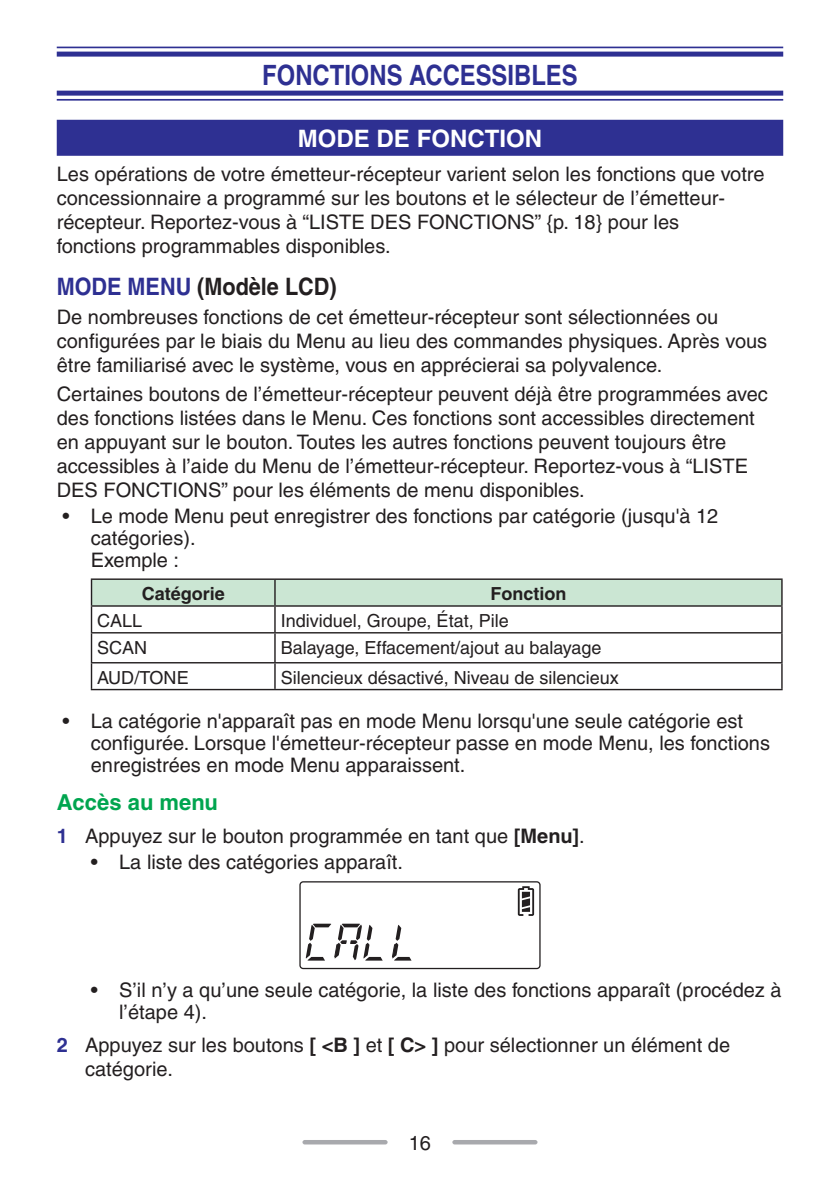
<style>
.page{position:relative;width:840px;height:1191px;background:#fff}
.page>*{position:absolute;margin:0;border:0;box-sizing:border-box;transform-origin:0 0}
.t1{font:700 28px "Helvetica";color:#2e3092;scale:.85 1}
.t2{font:700 24px "Helvetica";color:#231f20;scale:.9 1}
.t3{font:700 24px "Helvetica";color:#fff}
.t4{font:700 22px "Helvetica";color:#00a54f}
.t5{font:20px/24px "Helvetica";color:#231f20}
.t6{font:18px "Helvetica";color:#231f20}
.t7{font:700 18px "Helvetica";color:#231f20}
.s1{color:#2e3092}
.s2{font-weight:700;color:#2e3092}
.s3{font-weight:700}
</style>
<div class="page">
<hr style="left:452px;top:1140px;width:85px;height:4px;background:#a8a9ad;border-radius:2px">
<hr style="left:302px;top:1140px;width:85px;height:4px;background:#a8a9ad;border-radius:2px">
<hr style="left:57px;top:47px;width:725px;height:1px;background:#2e3092">
<div style="left:57px;top:52px;width:725px;height:5px;background:#2e3092"></div>
<div style="left:57px;top:91px;width:725px;height:5px;background:#2e3092"></div>
<hr style="left:57px;top:99px;width:725px;height:2px;background:#2e3092">
<div style="left:57px;top:120px;width:725px;height:36px;background:#2e3092"></div>
<hr style="left:91px;top:578px;width:184px;height:2px;background:#231f20">
<hr style="left:275px;top:578px;width:507px;height:2px;background:#231f20">
<hr style="left:780px;top:580px;width:2px;height:25px;background:#231f20">
<hr style="left:275px;top:605px;width:507px;height:1px;background:#231f20">
<hr style="left:780px;top:606px;width:2px;height:26px;background:#231f20">
<hr style="left:275px;top:632px;width:507px;height:1px;background:#231f20">
<hr style="left:780px;top:633px;width:2px;height:29px;background:#231f20">
<hr style="left:275px;top:662px;width:507px;height:1px;background:#231f20">
<svg style="left:91px;top:579px;width:690px;height:110px"></svg>
<hr style="left:780px;top:663px;width:2px;height:26px;background:#231f20">
<hr style="left:91px;top:689px;width:184px;height:1px;background:#231f20">
<hr style="left:275px;top:689px;width:507px;height:1px;background:#231f20">
<div style="left:299px;top:881px;width:241px;height:88px;border:1px solid #231f20;border-radius:3px"></div>
<svg style="left:517px;top:886px;width:17px;height:30px"></svg>
<svg style="left:305px;top:923px;width:77px;height:37px"></svg>
<svg style="left:392px;top:924px;width:19px;height:36px"></svg>
<h1 class="t1" style="left:262px;top:58px;width:372px">FONCTIONS ACCESSIBLES</h1>
<p class="t3" style="left:298px;top:124px;width:246px">MODE DE FONCTION</p>
<p class="t5" style="left:57px;top:162px;width:709px">Les opérations de votre émetteur-récepteur varient selon les fonctions que votre concessionnaire a programmé sur les boutons et le sélecteur de l’émetteur&shy;récepteur. Reportez-vous à “LISTE DES FONCTIONS” {p. 18} pour les<br>fonctions programmables disponibles.</p>
<p class="t2" style="left:57px;top:272px;width:312px"><span class="s1">MODE MENU</span> (Modèle LCD)</p>
<p class="t5" style="left:57px;top:305px;width:711px">De nombreuses fonctions de cet émetteur-récepteur sont sélectionnées ou configurées par le biais du Menu au lieu des commandes physiques. Après vous être familiarisé avec le système, vous en apprécierai sa polyvalence.</p>
<p class="t5" style="left:57px;top:381px;width:712px">Certaines boutons de l’émetteur-récepteur peuvent déjà être programmées avec des fonctions listées dans le Menu. Ces fonctions sont accessibles directement en appuyant sur le bouton. Toutes les autres fonctions peuvent toujours être accessibles à l’aide du Menu de l’émetteur-récepteur. Reportez-vous à “LISTE DES FONCTIONS” pour les éléments de menu disponibles.</p>
<p class="t5" style="left:91px;top:505px;width:628px;line-height:22px;text-indent:-28px">• Le mode Menu peut enregistrer des fonctions par catégorie (jusqu'à 12 catégories).<br>Exemple :</p>
<p class="t7" style="left:142px;top:583px;width:85px">Catégorie</p>
<p class="t7" style="left:490px;top:583px;width:77px">Fonction</p>
<p class="t6" style="left:97px;top:610px;width:47px">CALL</p>
<p class="t6" style="left:280px;top:610px;width:229px">Individuel, Groupe, État, Pile</p>
<p class="t6" style="left:97px;top:637px;width:52px">SCAN</p>
<p class="t6" style="left:280px;top:637px;width:322px">Balayage, Effacement/ajout au balayage</p>
<p class="t6" style="left:97px;top:667px;width:93px">AUD/TONE</p>
<p class="t6" style="left:280px;top:667px;width:339px">Silencieux désactivé, Niveau de silencieux</p>
<p class="t5" style="left:91px;top:710px;width:680px;line-height:22px;text-indent:-28px">• La catégorie n'apparaît pas en mode Menu lorsqu'une seule catégorie est configurée. Lorsque l'émetteur-récepteur passe en mode Menu, les fonctions enregistrées en mode Menu apparaissent.</p>
<p class="t4" style="left:57px;top:789px;width:163px">Accès au menu</p>
<p class="t5" style="left:57px;top:824px;width:529px"><span class="s2">1</span> Appuyez sur le bouton programmée en tant que <span class="s3">[Menu]</span>.</p>
<p class="t5" style="left:91px;top:850px;width:313px">• La liste des catégories apparaît.</p>
<p class="t5" style="left:119px;top:979px;width:663px;line-height:22px;text-indent:-28px">• S’il n’y a qu’une seule catégorie, la liste des fonctions apparaît (procédez à l’étape 4).</p>
<p class="t5" style="left:85px;top:1032px;width:646px;text-indent:-28px"><span class="s2">2</span> Appuyez sur les boutons <span class="s3">[ &lt;B ]</span> et <span class="s3">[ C&gt; ]</span> pour sélectionner un élément de catégorie.</p>
<p class="t5" style="left:408px;top:1130px;width:24px">16</p>
</div>
